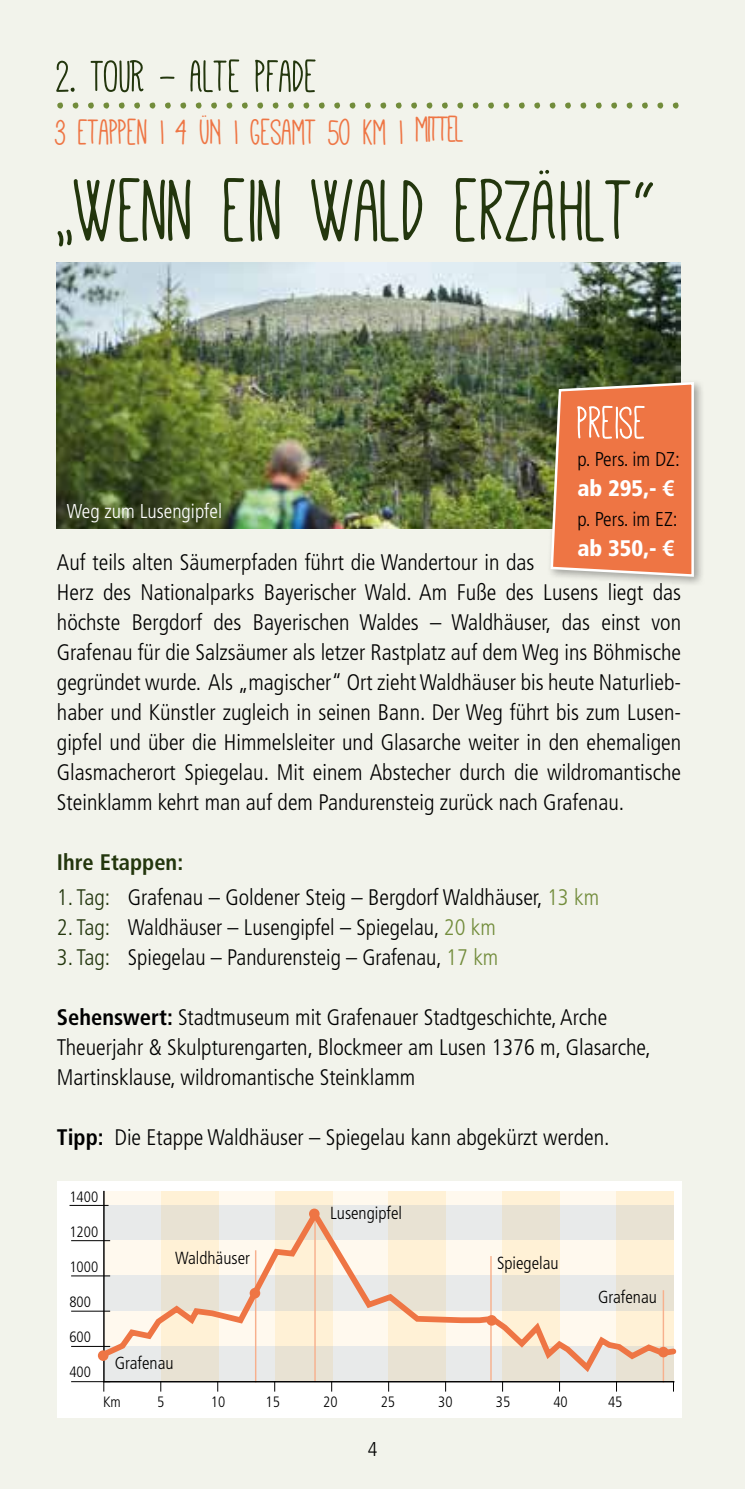
<style>
.page{position:relative;width:745px;height:1489px;background:#fff}
.page>*{position:absolute;margin:0;border:0;box-sizing:border-box;transform-origin:0 0}
.t1{font:97px "Mathlete Bulky";color:#23360d}
.t2{font:72.5px "Mathlete Bulky";color:#728c3b}
.t3{font:50px "Mathlete Bulky";color:#23360d}
.t4{font:50px "Mathlete Bulky";color:#fff}
.t5{font:40px "Mathlete Bulky";color:#ee7544}
.t6{font:300 condensed 22.5px/30px "Frutiger";color:#000}
.t7{font:900 condensed 22.5px "Frutiger";color:#fff}
.t8{font:700 condensed 22.5px "Frutiger";color:#23360d}
.t9{font:300 condensed 20px "Frutiger";color:#000}
.t10{font:300 condensed 20px "Frutiger";color:#fff}
.t11{font:300 condensed 17.5px "Frutiger";color:#000}
.t12{font:300 condensed 15px "Frutiger";color:#000}
.s1{font-family:"Frutiger LT Std";font-weight:700}
.s2{color:#23360d}
.s3{color:#728c3b}
.s4{font-weight:700}
</style>
<div class="page">
<div style="left:0;top:0;width:744px;height:1488px;background:#f2f3eb"></div>
<img style="left:57px;top:262px;width:623px;height:267px">
<div style="left:57px;top:1181px;width:624px;height:236px;background:#fff"></div>
<hr style="left:71px;top:1381px;width:39px;height:1px;background:#000">
<hr style="left:71px;top:1345px;width:39px;height:1px;background:#000">
<hr style="left:71px;top:1310px;width:39px;height:1px;background:#000">
<hr style="left:71px;top:1275px;width:39px;height:1px;background:#000">
<hr style="left:71px;top:1240px;width:39px;height:1px;background:#000">
<hr style="left:69px;top:1204px;width:39px;height:1px;background:#000">
<svg style="left:102px;top:1190px;width:573px;height:192px;background:#f0e5d7"></svg>
<div style="left:657px;top:1346px;width:11px;height:11px;background:#ee7544;border-radius:50%"></div>
<div style="left:486px;top:1314px;width:10px;height:11px;background:#ee7544;border-radius:50%"></div>
<div style="left:98px;top:1350px;width:10px;height:10px;background:#ee7544;border-radius:50%"></div>
<div style="left:249px;top:1287px;width:11px;height:11px;background:#ee7544;border-radius:50%"></div>
<div style="left:309px;top:1208px;width:10px;height:11px;background:#ee7544;border-radius:50%"></div>
<div style="left:546px;top:378px;width:158px;height:209px;background:#000;opacity:.33"></div>
<svg style="left:548px;top:380px;width:146px;height:198px;background:#e37d51"></svg>
<h3 class="t3" style="left:57px;top:52px;width:262px">2. TOUR - ALTE PFADE</h3>
<h3 class="t5" style="left:57px;top:112px;width:409px">3 ETAPPEN | 4 ÜN | GESAMT 50 KM | MITTEL</h3>
<h1 class="t1" style="left:57px;top:163px;width:600px">„WENN EIN WALD ERZÄHLT“</h1>
<h2 class="t2" style="left:57px;top:51px;width:625px">.........................................</h2>
<h3 class="t4" style="left:577px;top:398px;width:70px">PREISE</h3>
<p class="t9" style="left:577px;top:447px;width:104px">p. Pers. im DZ:</p>
<p class="t7" style="left:577px;top:475px;width:98px">ab 295,- <span class="s1">€</span></p>
<p class="t9" style="left:577px;top:507px;width:102px">p. Pers. im EZ:</p>
<p class="t7" style="left:577px;top:535px;width:98px">ab 350,- <span class="s1">€</span></p>
<p class="t10" style="left:67px;top:500px;width:157px">Weg zum Lusengipfel</p>
<p class="t6" style="left:57px;top:547px;width:625px">Auf teils alten Säumerpfaden führt die Wandertour in das<br>Herz des Nationalparks Bayerischer Wald. Am Fuße des Lusens liegt das höchste Bergdorf des Bayerischen Waldes – Waldhäuser, das einst von Grafenau für die Salzsäumer als letzer Rastplatz auf dem Weg ins Böhmische gegründet wurde. Als „magischer“ Ort zieht Waldhäuser bis heute Naturlieb&shy;haber und Künstler zugleich in seinen Bann. Der Weg führt bis zum Lusen&shy;gipfel und über die Himmelsleiter und Glasarche weiter in den ehemaligen Glasmacherort Spiegelau. Mit einem Abstecher durch die wildromantische Steinklamm kehrt man auf dem Pandurensteig zurück nach Grafenau.</p>
<p class="t8" style="left:57px;top:849px;width:128px">Ihre Etappen:</p>
<p class="t6" style="left:57px;top:882px;width:543px"><span class="s2">1. Tag:</span> Grafenau – Goldener Steig – Bergdorf Waldhäuser, <span class="s3">13 km</span></p>
<p class="t6" style="left:57px;top:912px;width:440px"><span class="s2">2. Tag:</span> Waldhäuser – Lusengipfel – Spiegelau, <span class="s3">20 km</span></p>
<p class="t6" style="left:57px;top:942px;width:442px"><span class="s2">3. Tag:</span> Spiegelau – Pandurensteig – Grafenau, <span class="s3">17 km</span></p>
<p class="t6" style="left:57px;top:1002px;width:595px"><span class="s4">Sehenswert:</span> Stadtmuseum mit Grafenauer Stadtgeschichte, Arche<br>Theuerjahr &amp; Skulpturengarten, Blockmeer am Lusen 1376 m, Glasarche,<br>Martinsklause, wildromantische Steinklamm</p>
<p class="t6" style="left:57px;top:1122px;width:553px"><span class="s4">Tipp:</span> Die Etappe Waldhäuser – Spiegelau kann abgekürzt werden.</p>
<p class="t12" style="left:69px;top:1188px;width:30px">1400</p>
<p class="t12" style="left:69px;top:1223px;width:30px">1200</p>
<p class="t12" style="left:69px;top:1258px;width:30px">1000</p>
<p class="t12" style="left:69px;top:1293px;width:23px">800</p>
<p class="t12" style="left:69px;top:1328px;width:23px">600</p>
<p class="t12" style="left:69px;top:1363px;width:23px">400</p>
<p class="t11" style="left:175px;top:1248px;width:76px">Waldhäuser</p>
<p class="t11" style="left:115px;top:1352px;width:60px">Grafenau</p>
<p class="t11" style="left:330px;top:1202px;width:73px">Lusengipfel</p>
<p class="t11" style="left:496px;top:1252px;width:63px">Spiegelau</p>
<p class="t11" style="left:597px;top:1287px;width:60px">Grafenau</p>
<p class="t12" style="left:103px;top:1393px;width:19px">Km</p>
<p class="t12" style="left:157px;top:1393px;width:9px">5</p>
<p class="t12" style="left:211px;top:1393px;width:16px">10</p>
<p class="t12" style="left:265px;top:1393px;width:16px">15</p>
<p class="t12" style="left:323px;top:1393px;width:16px">20</p>
<p class="t12" style="left:380px;top:1393px;width:16px">25</p>
<p class="t12" style="left:438px;top:1393px;width:16px">30</p>
<p class="t12" style="left:495px;top:1393px;width:16px">35</p>
<p class="t12" style="left:553px;top:1393px;width:16px">40</p>
<p class="t12" style="left:607px;top:1393px;width:16px">45</p>
<p class="t9" style="left:367px;top:1437px;width:11px">4</p>
</div>
